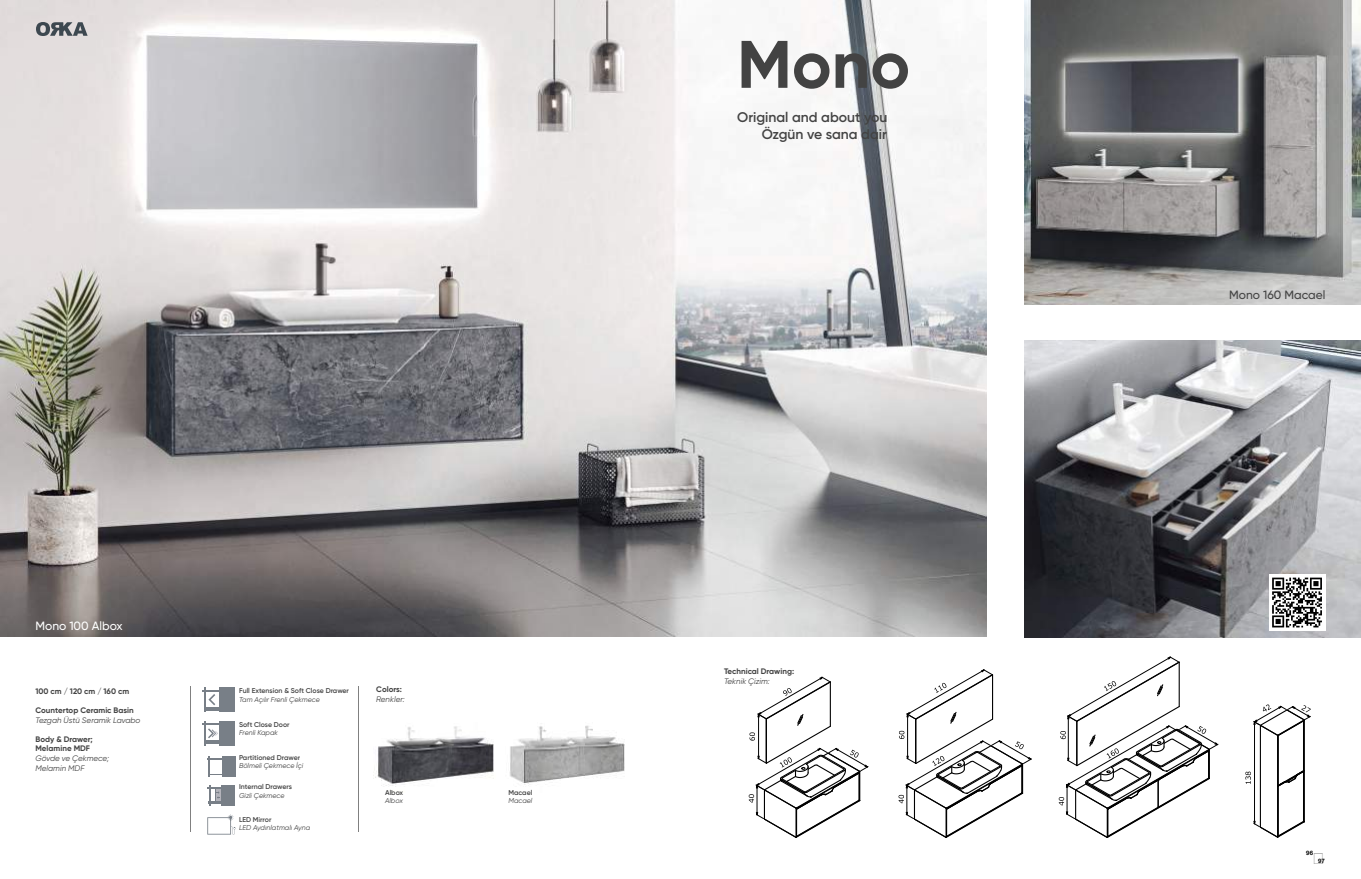
<style>
.page{position:relative;width:1361px;height:879px;background:#fff}
.page>*{position:absolute;margin:0;border:0;box-sizing:border-box;transform-origin:0 0}
.t1{font:700 67px "Gilroy";color:#434343}
.t2{font:200 21px "Helvetica Neue";color:#000}
.t3{font:600 14px/16.8px "Gilroy";color:#434343;text-align:right}
.t4{font:500 12px "Gilroy";color:#434343}
.t5{font:500 12px "Gilroy";color:#fff}
.t6{font:700 8px/9.6px "Gilroy";color:#434343}
.t7{font:italic 8px/9.6px "Gilroy";color:#434343}
.t8{font:600 7px "Gilroy";color:#434343}
.t9{font:italic 7px "Gilroy";color:#434343}
.t10{font:700 6px "Helvetica Turk";color:#000}
</style>
<div class="page">
<img style="left:0;top:0;width:986px;height:636px">
<img style="left:374px;top:726px;width:120px;height:61px">
<img style="left:509px;top:725px;width:116px;height:60px">
<div style="left:220px;top:687px;width:15px;height:25px;background:#787f87"></div>
<hr style="left:204px;top:707px;width:16px;height:3px;background:#787f87">
<hr style="left:204px;top:687px;width:2px;height:25px;background:#787f87">
<svg style="left:202px;top:690px;width:18px;height:15px"></svg>
<div style="left:220px;top:721px;width:15px;height:24px;background:#787f87"></div>
<hr style="left:204px;top:740px;width:16px;height:4px;background:#787f87">
<hr style="left:204px;top:721px;width:2px;height:24px;background:#787f87">
<svg style="left:202px;top:723px;width:18px;height:15px"></svg>
<hr style="left:190px;top:686px;width:1px;height:145px;background:#808080">
<hr style="left:358px;top:686px;width:1px;height:145px;background:#808080">
<div style="left:222px;top:756px;width:13px;height:20px;background:#787f87"></div>
<svg style="left:207px;top:756px;width:15px;height:20px"></svg>
<hr style="left:218px;top:760px;width:4px;height:13px;background:#fff">
<svg style="left:207px;top:814px;width:28px;height:20px"></svg>
<div style="left:222px;top:785px;width:13px;height:20px;background:#787f87"></div>
<svg style="left:207px;top:785px;width:15px;height:20px"></svg>
<img style="left:1024px;top:0;width:337px;height:304px">
<img style="left:1024px;top:340px;width:337px;height:297px">
<hr style="left:1277px;top:735px;width:1px;height:101px;background:#000">
<hr style="left:1303px;top:721px;width:1px;height:50px;background:#000">
<hr style="left:1303px;top:771px;width:1px;height:50px;background:#000">
<hr style="left:1260px;top:725px;width:1px;height:102px;background:#000">
<svg style="left:1278px;top:769px;width:27px;height:18px"></svg>
<hr style="left:1254px;top:722px;width:1px;height:102px;background:#000">
<svg style="left:1253px;top:820px;width:52px;height:18px"></svg>
<svg style="left:1253px;top:704px;width:58px;height:33px"></svg>
<svg style="left:1245px;top:771px;width:6px;height:13px"></svg>
<svg style="left:898px;top:669px;width:134px;height:169px"></svg>
<svg style="left:748px;top:676px;width:121px;height:162px"></svg>
<svg style="left:1058px;top:656px;width:161px;height:182px"></svg>
<div style="left:1268px;top:574px;width:57px;height:57px;background:#fff"></div>
<svg style="left:1272px;top:577px;width:50px;height:50px"></svg>
<svg style="left:36px;top:22px;width:52px;height:14px"></svg>
<h1 class="t1" style="left:737px;top:22px;width:174px">Mono</h1>
<h3 class="t3" style="left:737px;top:109px;width:152px">Original and about you<br>Özgün ve sana dair</h3>
<h3 class="t5" style="left:35px;top:618px;width:89px">Mono 100 Albox</h3>
<p class="t6" style="left:35px;top:686px;width:95px">100 cm / 120 cm / 160 cm</p>
<p class="t6" style="left:35px;top:705px;width:100px">Countertop Ceramic Basin</p>
<p class="t7" style="left:35px;top:715px;width:107px">Tezgah Üstü Seramik Lavabo</p>
<p class="t6" style="left:35px;top:734px;width:59px">Body &amp; Drawer;<br>Melamine MDF</p>
<p class="t7" style="left:35px;top:753px;width:75px">Gövde ve Çekmece;<br>Melamin MDF</p>
<p class="t8" style="left:239px;top:686px;width:111px">Full Extension &amp; Soft Close Drawer</p>
<p class="t9" style="left:239px;top:695px;width:82px">Tam Açılır Frenli Çekmece</p>
<p class="t8" style="left:239px;top:720px;width:52px">Soft Close Door</p>
<p class="t9" style="left:239px;top:728px;width:40px">Frenli Kapak</p>
<p class="t8" style="left:239px;top:753px;width:63px">Partitioned Drawer</p>
<p class="t9" style="left:239px;top:761px;width:66px">Bölmeli Çekmece İçi</p>
<p class="t8" style="left:239px;top:782px;width:55px">Internal Drawers</p>
<p class="t9" style="left:239px;top:791px;width:47px">Gizli Çekmece</p>
<p class="t8" style="left:239px;top:815px;width:34px">LED Mirror</p>
<p class="t9" style="left:239px;top:823px;width:73px">LED Aydınlatmalı Ayna</p>
<p class="t6" style="left:376px;top:684px;width:27px">Colors:</p>
<p class="t7" style="left:376px;top:694px;width:30px">Renkler:</p>
<p class="t8" style="left:385px;top:788px;width:20px">Albox</p>
<p class="t9" style="left:385px;top:796px;width:19px">Albox</p>
<p class="t8" style="left:508px;top:788px;width:25px">Macael</p>
<p class="t9" style="left:508px;top:796px;width:25px">Macael</p>
<p class="t6" style="left:724px;top:666px;width:72px">Technical Drawing:</p>
<p class="t7" style="left:724px;top:676px;width:47px">Teknik Çizim:</p>
<h3 class="t4" style="left:1229px;top:287px;width:98px">Mono 160 Macael</h3>
<p class="t10" style="left:1306px;top:848px;width:8px">96</p>
<h2 class="t2" style="left:1313px;top:840px;width:8px">/</h2>
<p class="t10" style="left:1318px;top:856px;width:8px">97</p>
</div>
